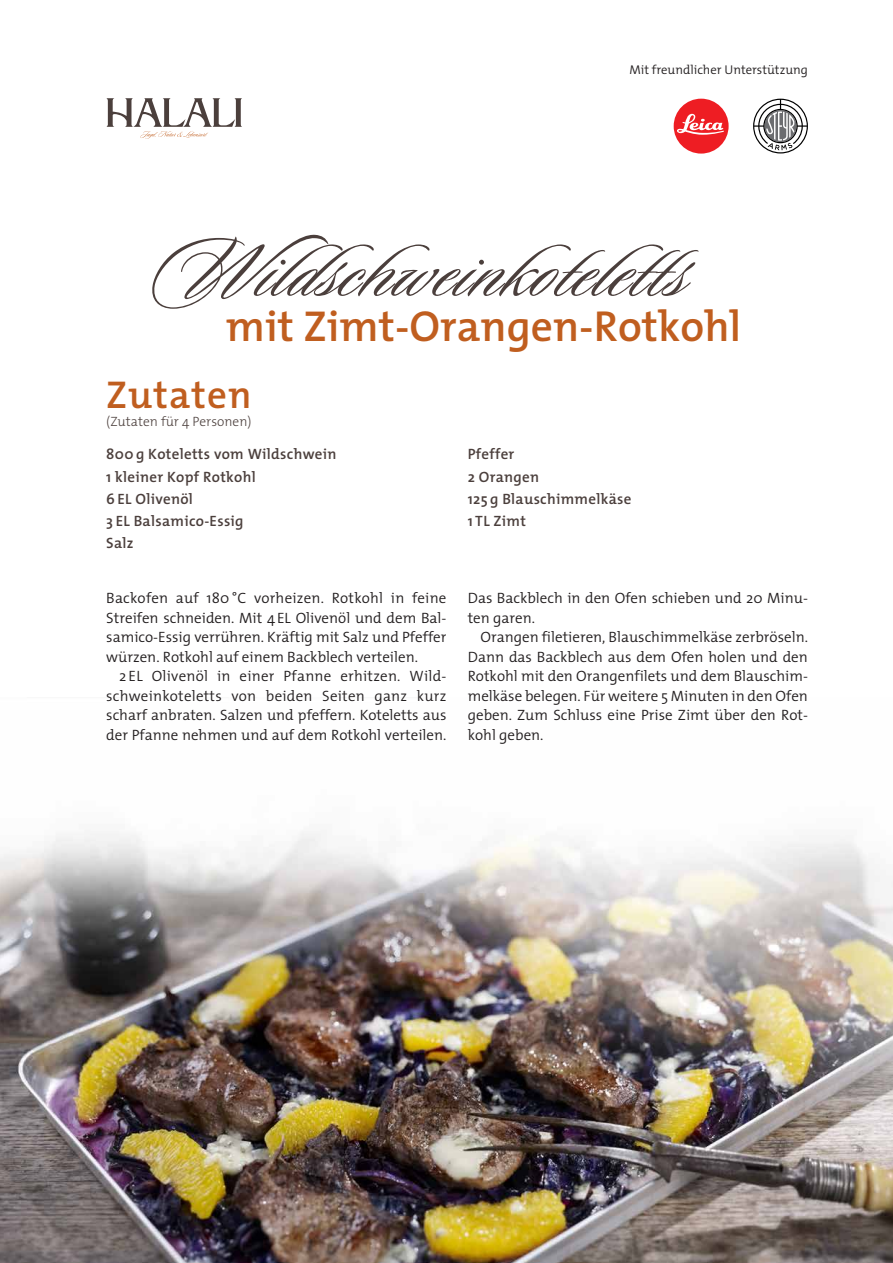
<style>
.page{position:relative;width:893px;height:1263px;background:#fff}
.page>*{position:absolute;margin:0;border:0;box-sizing:border-box;transform-origin:0 0}
.t1{font:88.5px "Sloop Script Two";letter-spacing:.02em;color:#4b3f3c}
.t2{font:600 43.5px "The Mix";color:#c05e1f}
.t3{font:600 39px "The Mix";letter-spacing:.025em;color:#c05e1f}
.t4{font:300 15px/19.5px "The Mix";color:#231f20;text-align:justify}
.t5{font:600 15px/22.2px "The Mix";letter-spacing:.02em;color:#4b3f3c}
.t6{font:300 13.5px "The Mix";color:#4b3f3c}
.t7{font:300 12.75px "The Mix";color:#231f20}
</style>
<div class="page">
<img style="left:0;top:832px;width:893px;height:431px">
<svg style="left:106px;top:98px;width:136px;height:41px"></svg>
<div style="left:674px;top:99px;width:55px;height:55px;background:#ee1d23;border-radius:50%"></div>
<svg style="left:677px;top:114px;width:47px;height:21px"></svg>
<svg style="left:753px;top:99px;width:55px;height:54px"></svg>
<p class="t7" style="left:629px;top:59px;width:180px">Mit freundlicher Unterstützung</p>
<h1 class="t1" style="left:152px;top:224px;width:538px">Wildschweinkoteletts</h1>
<h2 class="t2" style="left:226px;top:290px;width:517px">mit Zimt-Orangen-Rotkohl</h2>
<h3 class="t3" style="left:106px;top:362px;width:147px">Zutaten</h3>
<p class="t6" style="left:106px;top:410px;width:147px">(Zutaten für 4 Personen)</p>
<p class="t5" style="left:106px;top:443px;width:232px">800 g Koteletts vom Wildschwein<br>1 kleiner Kopf Rotkohl<br>6 EL Olivenöl<br>3 EL Balsamico-Essig<br>Salz</p>
<p class="t5" style="left:468px;top:443px;width:165px">Pfeffer<br>2 Orangen<br>125 g Blauschimmelkäse<br>1 TL Zimt</p>
<p class="t4" style="left:106px;top:588px;width:342px">Backofen auf 180 °C vorheizen. Rotkohl in feine Streifen schneiden. Mit 4EL Olivenöl und dem Bal&shy;samico-Essig verrühren. Kräftig mit Salz und Pfeffer würzen. Rotkohl auf einem Backblech verteilen.</p>
<p class="t4" style="left:106px;top:666px;width:342px;text-indent:13px">2 EL Olivenöl in einer Pfanne erhitzen. Wild&shy;schweinkoteletts von beiden Seiten ganz kurz scharf anbraten. Salzen und pfeffern. Koteletts aus der Pfanne nehmen und auf dem Rotkohl verteilen.</p>
<p class="t4" style="left:468px;top:588px;width:342px">Das Backblech in den Ofen schieben und 20 Minu&shy;ten garen.</p>
<p class="t4" style="left:468px;top:627px;width:342px;text-indent:13px">Orangen filetieren, Blauschimmelkäse zerbröseln.<br>Dann das Backblech aus dem Ofen holen und den Rotkohl mit den Orangenfilets und dem Blauschim&shy;melkäse belegen. Für weitere 5 Minuten in den Ofen geben. Zum Schluss eine Prise Zimt über den Rot&shy;kohl geben.</p>
</div>
